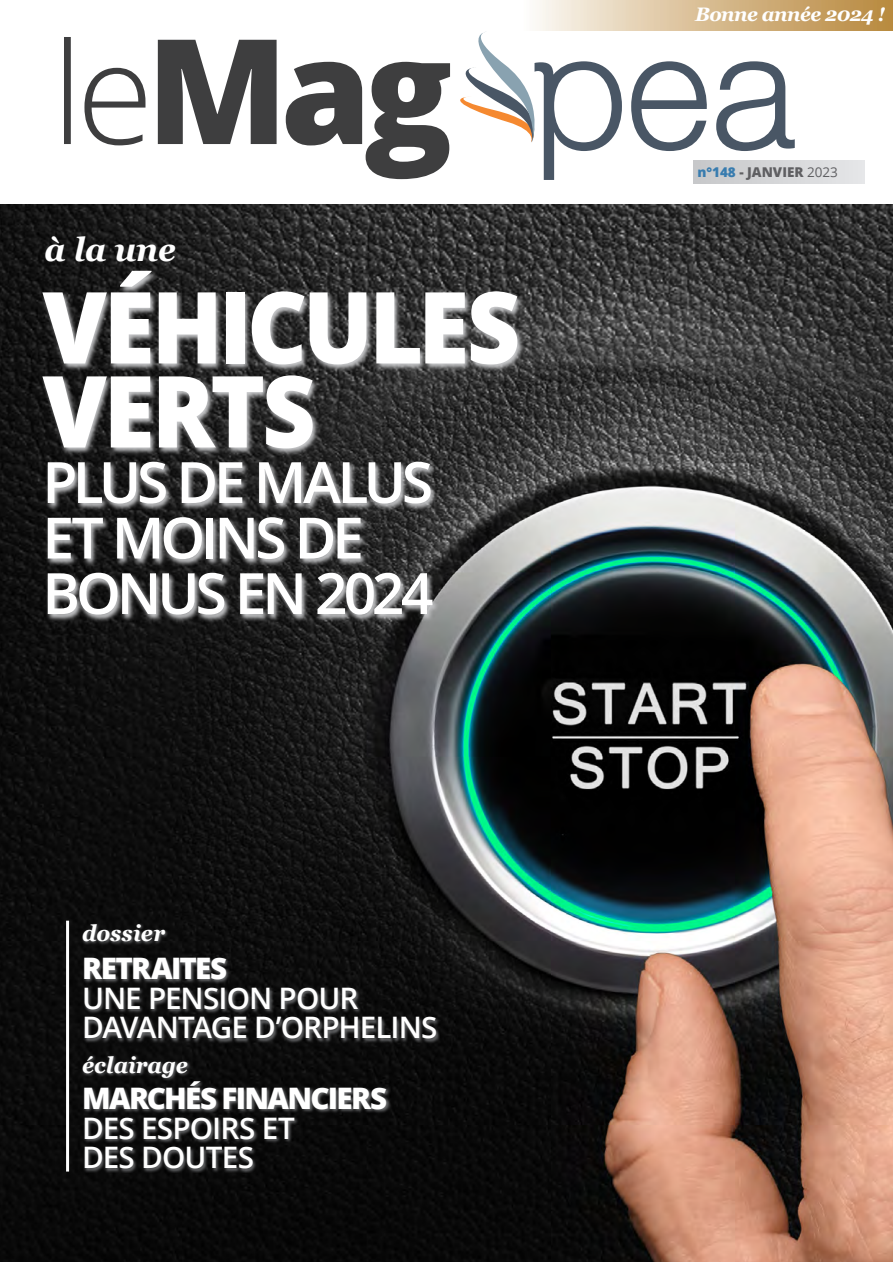
<style>
.page{position:relative;width:893px;height:1263px;background:#fff}
.page>*{position:absolute;margin:0;border:0;box-sizing:border-box;transform-origin:0 0}
.TEXTE_SOMMAIRE{font:800 99.45px/84px "Open Sans";letter-spacing:-.04em;color:#fff;scale:.93 1}
.TEXTE_SOMMAIRE-2{font:600 57px/55.5px "Open Sans";letter-spacing:-.07em;color:#fff}
.TEXTE_SOMMAIRE-3{font:italic 700 33px "Georgia";color:#fff}
.t1{font:600 29.55px/29.5px "Open Sans";letter-spacing:-.03em;color:#fff}
.t2{font:800 29.55px "Open Sans";letter-spacing:-.05em;color:#fff}
.TEXTE_SOMMAIRE-4{font:italic 700 22.5px "Georgia";color:#fff}
.TXT_COURANT{font:italic 700 19.5px "Georgia";letter-spacing:-.03em;color:#fff}
.t3{font:800 13.5px "Open Sans";color:#5f5f62}
.s1{color:#387caf}
.s2{font-weight:400}
</style>
<div class="page">
<img style="left:0;top:204px;width:893px;height:1057px">
<div style="left:81px;top:922px;width:360px;height:121px;background:#939598;opacity:.7"></div>
<hr style="left:66px;top:921px;width:3px;height:250px;background:#fff">
<div style="left:521px;top:0;width:372px;height:30px;background:linear-gradient(to right,#fcf9f4,#b78639)"></div>
<svg style="left:41px;top:270px;width:483px;height:352px;background:#59595a"></svg>
<div style="left:81px;top:1054px;width:310px;height:119px;background:#939598;opacity:.7"></div>
<svg style="left:631px;top:61px;width:76px;height:90px"></svg>
<svg style="left:716px;top:61px;width:79px;height:90px"></svg>
<svg style="left:450px;top:32px;width:172px;height:148px"></svg>
<svg style="left:64px;top:37px;width:386px;height:142px"></svg>
<div style="left:693px;top:160px;width:172px;height:24px;background:linear-gradient(to right,#c6c7c9,#e5e6e8)"></div>
<p class="TEXTE_SOMMAIRE-3" style="left:45px;top:225px;width:133px">à la une</p>
<p class="TEXTE_SOMMAIRE" style="left:42px;top:280px;width:515px">VÉHICULES<br>VERTS</p>
<p class="TEXTE_SOMMAIRE-2" style="left:42px;top:453px;width:393px">PLUS DE MALUS<br>ET MOINS DE<br>BONUS EN 2024</p>
<p class="TEXTE_SOMMAIRE-4" style="left:82px;top:916px;width:85px">dossier</p>
<p class="t2" style="left:82px;top:946px;width:147px">RETRAITES</p>
<p class="t1" style="left:82px;top:983px;width:357px">UNE PENSION POUR<br>DAVANTAGE D’ORPHELINS</p>
<p class="TEXTE_SOMMAIRE-4" style="left:82px;top:1048px;width:107px">éclairage</p>
<p class="t2" style="left:82px;top:1076px;width:307px">MARCHÉS FINANCIERS</p>
<p class="t1" style="left:82px;top:1112px;width:214px">DES ESPOIRS ET<br>DES DOUTES</p>
<p class="TXT_COURANT" style="left:695px;top:0;width:191px">Bonne année 2024 !</p>
<p class="t3" style="left:697px;top:162px;width:142px"><span class="s1">n°148</span> - JANVIER <span class="s2">2023</span></p>
<p class="t3" style="left:729px;top:162px;width:129px"><span class="s1">n°58</span> - JUILLET <span class="s2">2016</span></p>
</div>
